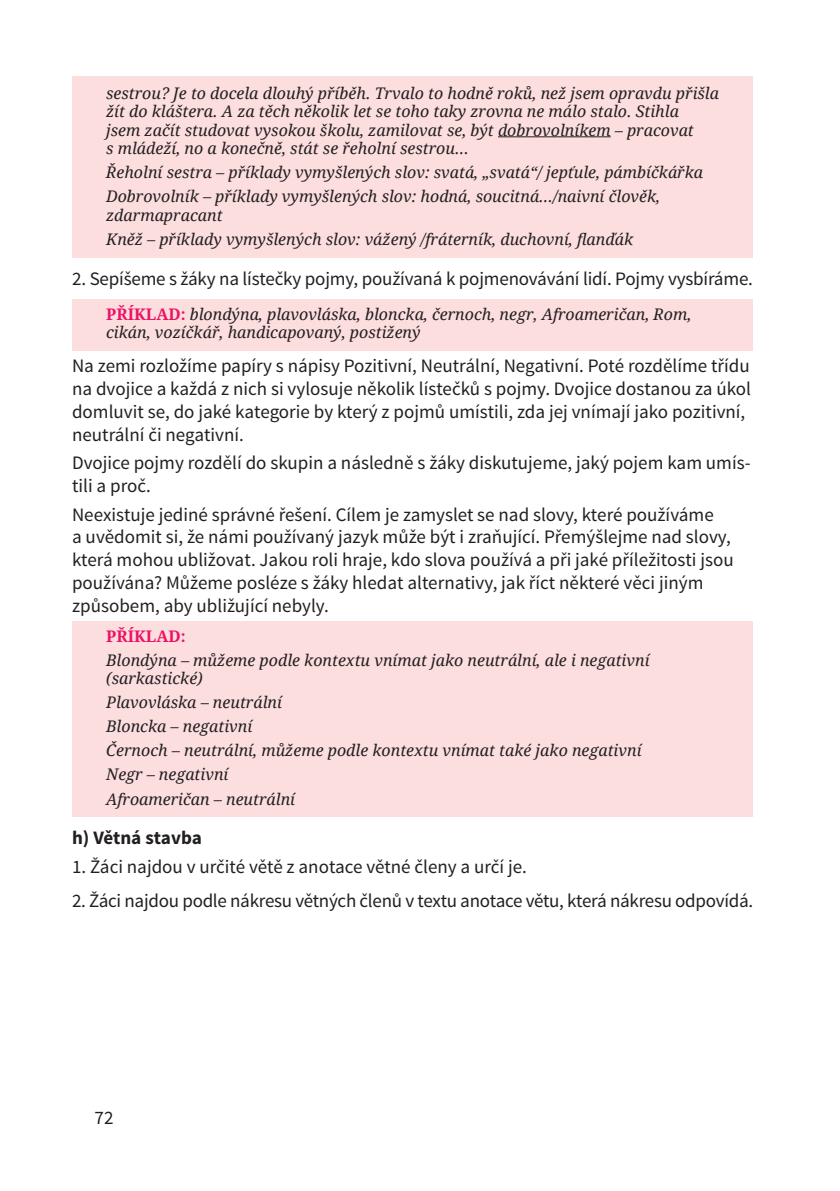
<style>
.page{position:relative;width:840px;height:1191px;background:#fff}
.page>*{position:absolute;margin:0;border:0;box-sizing:border-box;transform-origin:0 0}
.t1{font:19px/22.8px "Source Sans Pro";color:#231f20}
.t2{font:700 19px "Source Sans Pro";color:#231f20}
.t3{font:italic 16px/24px "Droid Serif";color:#231f20}
.t4{font:700 16px "Droid Serif";color:#ec1165}
.s1{font-weight:700;font-style:normal;color:#ec1165}
</style>
<div class="page">
<div style="left:72px;top:77px;width:680px;height:181px;background:#fcdedf"></div>
<div style="left:72px;top:299px;width:680px;height:51px;background:#fcdedf"></div>
<div style="left:72px;top:621px;width:680px;height:195px;background:#fcdedf"></div>
<hr style="left:497px;top:136px;width:113px;height:1px;background:#231f20">
<p class="t3" style="left:106px;top:83px;width:614px;line-height:18.4px">sestrou? Je to docela dlouhý příběh. Trvalo to hodně roků, než jsem opravdu přišla žít do kláštera. A za těch několik let se toho taky zrovna ne málo stalo. Stihla<br>jsem začít studovat vysokou školu, zamilovat se, být dobrovolníkem – pracovat<br>s mládeží, no a konečně, stát se řeholní sestrou…</p>
<p class="t3" style="left:106px;top:160px;width:598px">Řeholní sestra – příklady vymyšlených slov: svatá, „svatá“/ jepťule, pámbíčkářka<br>Dobrovolník – příklady vymyšlených slov: hodná, soucitná…/naivní člověk,</p>
<p class="t3" style="left:106px;top:202px;width:528px">zdarmapracant<br>Kněž – příklady vymyšlených slov: vážený /fráterník, duchovní, flanďák</p>
<p class="t1" style="left:72px;top:267px;width:682px">2. Sepíšeme s žáky na lístečky pojmy, používaná k pojmenovávání lidí. Pojmy vysbíráme.</p>
<p class="t3" style="left:106px;top:304px;width:586px;line-height:18.4px"><span class="s1">PŘÍKLAD:</span> blondýna, plavovláska, bloncka, černoch, negr, Afroameričan, Rom, cikán, vozíčkář, handicapovaný, postižený</p>
<p class="t1" style="left:72px;top:355px;width:680px">Na zemi rozložíme papíry s nápisy Pozitivní, Neutrální, Negativní. Poté rozdělíme třídu na dvojice a každá z nich si vylosuje několik lístečků s pojmy. Dvojice dostanou za úkol domluvit se, do jaké kategorie by který z pojmů umístili, zda jej vnímají jako pozitivní, neutrální či negativní.</p>
<p class="t1" style="left:72px;top:452px;width:679px">Dvojice pojmy rozdělí do skupin a následně s žáky diskutujeme, jaký pojem kam umís&shy;tili a proč.</p>
<p class="t1" style="left:72px;top:503px;width:662px">Neexistuje jediné správné řešení. Cílem je zamyslet se nad slovy, které používáme<br>a uvědomit si, že námi používaný jazyk může být i zraňující. Přemýšlejme nad slovy, která mohou ubližovat. Jakou roli hraje, kdo slova používá a při jaké příležitosti jsou používána? Můžeme posléze s žáky hledat alternativy, jak říct některé věci jiným způsobem, aby ubližující nebyly.</p>
<p class="t4" style="left:106px;top:624px;width:81px">PŘÍKLAD:</p>
<p class="t3" style="left:106px;top:650px;width:544px;line-height:18.4px">Blondýna – můžeme podle kontextu vnímat jako neutrální, ale i negativní (sarkastické)</p>
<p class="t3" style="left:106px;top:690px;width:536px">Plavovláska – neutrální<br>Bloncka – negativní<br>Černoch – neutrální, můžeme podle kontextu vnímat také jako negativní<br>Negr – negativní<br>Afroameričan – neutrální</p>
<p class="t2" style="left:72px;top:826px;width:131px">h) Větná stavba</p>
<p class="t1" style="left:72px;top:855px;width:456px">1. Žáci najdou v určité větě z anotace větné členy a určí je.</p>
<p class="t1" style="left:72px;top:889px;width:682px">2. Žáci najdou podle nákresu větných členů v textu anotace větu, která nákresu odpovídá.</p>
<p class="t1" style="left:94px;top:1107px;width:20px">72</p>
</div>
